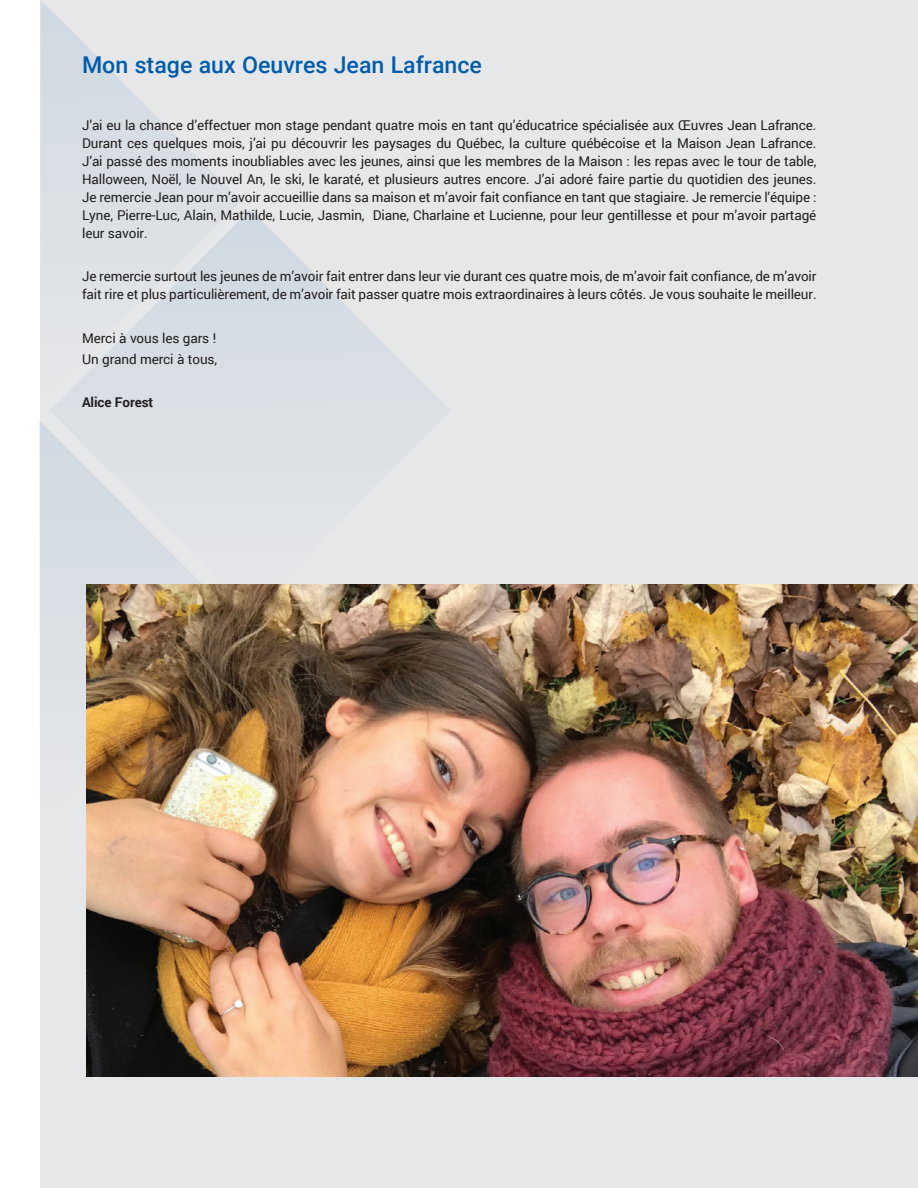
<style>
.page{position:relative;width:918px;height:1188px;background:#fff}
.page>*{position:absolute;margin:0;border:0;box-sizing:border-box;transform-origin:0 0}
.t1{font:500 23.1px "Roboto";color:#015dab}
.t2{font:13.5px/18px "Roboto";letter-spacing:-.01em;color:#231f20}
.t3{font:700 13.5px "Roboto";letter-spacing:-.01em;color:#231f20}
</style>
<div class="page">
<div style="left:40px;top:0;width:878px;height:1188px;background:#e6e7e9"></div>
<svg style="left:40px;top:1px;width:200px;height:211px;fill:#dbe0e5"></svg>
<svg style="left:49px;top:210px;width:401px;height:211px;fill:#dbe0e5"></svg>
<svg style="left:39px;top:421px;width:196px;height:211px;fill:#dce0e5"></svg>
<img style="left:86px;top:584px;width:832px;height:493px">
<h1 class="t1" style="left:82px;top:48px;width:401px">Mon stage aux Oeuvres Jean Lafrance</h1>
<p class="t2" style="left:82px;top:116px;width:736px;text-align:justify">J’ai eu la chance d’effectuer mon stage pendant quatre mois en tant qu’éducatrice spécialisée aux Œuvres Jean Lafrance.<br>Durant ces quelques mois, j’ai pu découvrir les paysages du Québec, la culture québécoise et la Maison Jean Lafrance.<br>J’ai passé des moments inoubliables avec les jeunes, ainsi que les membres de la Maison : les repas avec le tour de table, Halloween, Noël, le Nouvel An, le ski, le karaté, et plusieurs autres encore. J’ai adoré faire partie du quotidien des jeunes.<br>Je remercie Jean pour m’avoir accueillie dans sa maison et m’avoir fait confiance en tant que stagiaire. Je remercie l’équipe :<br>Lyne, Pierre-Luc, Alain, Mathilde, Lucie, Jasmin, Diane, Charlaine et Lucienne, pour leur gentillesse et pour m’avoir partagé leur savoir.</p>
<p class="t2" style="left:82px;top:267px;width:736px">Je remercie surtout les jeunes de m’avoir fait entrer dans leur vie durant ces quatre mois, de m’avoir fait confiance, de m’avoir fait rire et plus particulièrement, de m’avoir fait passer quatre mois extraordinaires à leurs côtés. Je vous souhaite le meilleur.</p>
<p class="t2" style="left:82px;top:326px;width:137px;line-height:21.5px">Merci à vous les gars !<br>Un grand merci à tous,</p>
<p class="t3" style="left:82px;top:393px;width:73px">Alice Forest</p>
</div>
